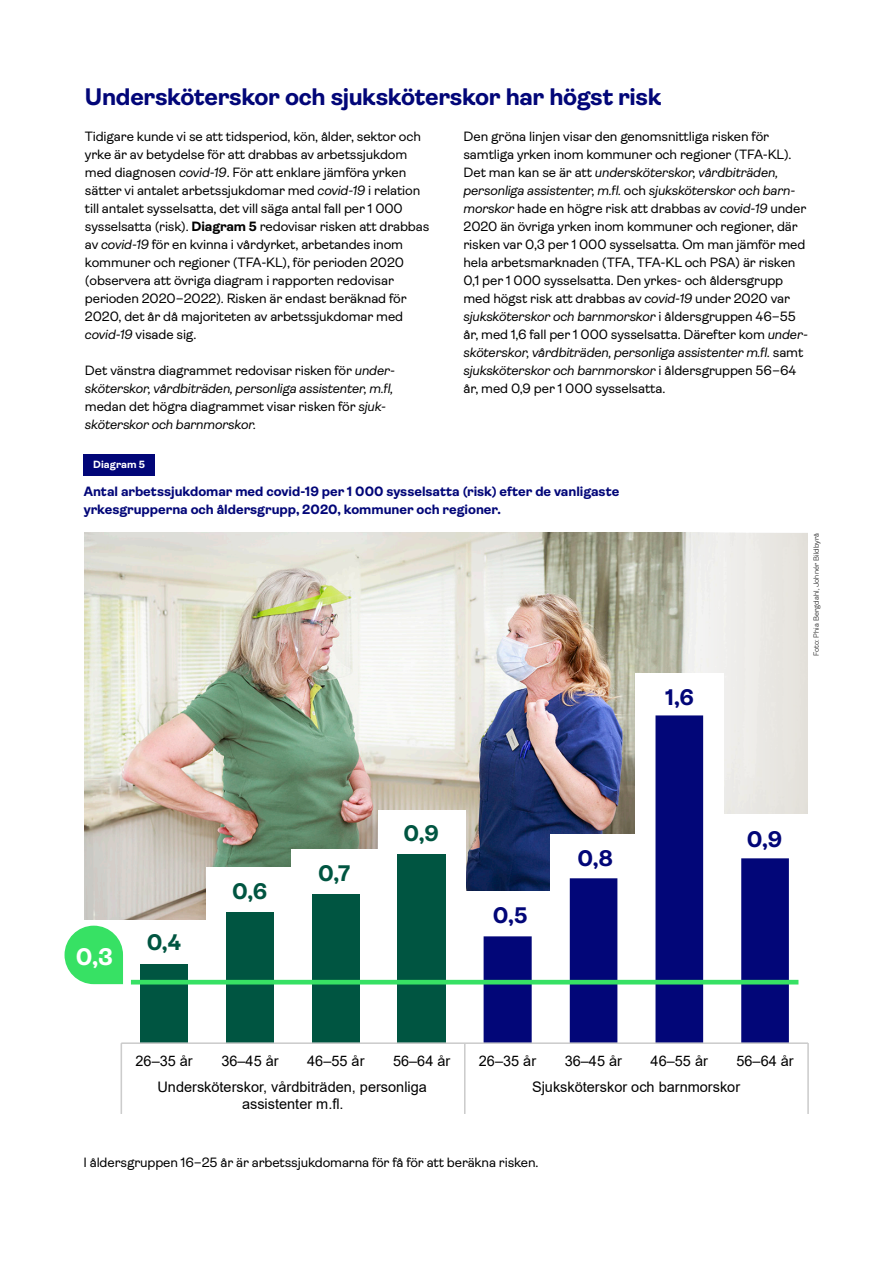
<style>
.page{position:relative;width:893px;height:1263px;background:#fff}
.page>*{position:absolute;margin:0;border:0;box-sizing:border-box;transform-origin:0 0}
.Rubrik_inlaga_16_16{font:700 24px "Ambit";letter-spacing:-.015em;color:#020678}
.Första_tabellrubrik{font:700 24px "Ambit";color:#fff}
.Första_tabellrubrik-2{font:700 22.65px "Ambit";color:#005541}
.Första_tabellrubrik-3{font:700 22.65px "Ambit";color:#020678}
.t1{font:14.55px/16.8px "Arial";color:#000;text-align:center}
.Brödtext_9_12{font:13.5px/18px "Ambit";letter-spacing:-.01em;color:#000}
.Brödtext_9_12-2{font:italic 13.5px/18px "Ambit";letter-spacing:-.01em;color:#000}
.Första_tabellrubrik-4{font:700 13.5px/18px "Ambit";color:#020678}
.Flik_diagram_och_tab{font:700 10.5px "Ambit";letter-spacing:.01em;color:#fff}
.Fotograf{font:300 7.5px "Ambit";letter-spacing:.01em;color:#000}
.s1{font-style:italic}
.s2{font-weight:700}
.s3{font-style:normal}
</style>
<div class="page">
<img style="left:84px;top:533px;width:723px;height:387px">
<div style="left:84px;top:454px;width:71px;height:22px;background:#020678"></div>
<div style="left:206px;top:868px;width:87px;height:187px;background:#fff"></div>
<div style="left:291px;top:849px;width:87px;height:208px;background:#fff"></div>
<div style="left:378px;top:810px;width:87px;height:245px;background:#fff"></div>
<div style="left:464px;top:891px;width:87px;height:167px;background:#fff"></div>
<div style="left:635px;top:674px;width:89px;height:391px;background:#fff"></div>
<div style="left:722px;top:815px;width:111px;height:240px;background:#fff"></div>
<div style="left:141px;top:963px;width:47px;height:80px;background:#005541"></div>
<div style="left:226px;top:912px;width:48px;height:131px;background:#005541"></div>
<div style="left:312px;top:894px;width:48px;height:149px;background:#005541"></div>
<div style="left:398px;top:854px;width:48px;height:189px;background:#005541"></div>
<svg style="left:484px;top:715px;width:305px;height:327px"></svg>
<hr style="left:121px;top:1042px;width:687px;height:2px;background:#ccc">
<svg style="left:121px;top:1044px;width:1px;height:26px"></svg>
<hr style="left:464px;top:1043px;width:2px;height:27px;background:#ccc">
<hr style="left:807px;top:1043px;width:2px;height:27px;background:#ccc">
<hr style="left:121px;top:1070px;width:1px;height:44px;background:#ccc">
<hr style="left:464px;top:1070px;width:2px;height:44px;background:#ccc">
<hr style="left:807px;top:1070px;width:2px;height:44px;background:#ccc">
<hr style="left:133px;top:980px;width:663px;height:4px;background:#37e164">
<svg style="left:65px;top:926px;width:58px;height:58px;background:#55e57b"></svg>
<h4 class="Rubrik_inlaga_16_16" style="left:85px;top:83px;width:578px">Undersköterskor och sjuksköterskor har högst risk</h4>
<p class="Brödtext_9_12" style="left:85px;top:127px;width:346px">Tidigare kunde vi se att tidsperiod, kön, ålder, sektor och yrke är av betydelse för att drabbas av arbetssjukdom med diagnosen <span class="s1">covid-19</span>. För att enklare jämföra yrken sätter vi antalet arbetssjukdomar med <span class="s1">covid-19</span> i relation till antalet sysselsatta, det vill säga antal fall per 1 000 sysselsatta (risk). <span class="s2">Diagram 5</span> redovisar risken att drabbas av <span class="s1">covid-19</span> för en kvinna i vårdyrket, arbetandes inom kommuner och regioner (TFA-KL), för perioden 2020 (observera att övriga diagram i rapporten redovisar perioden 2020–2022). Risken är endast beräknad för 2020, det år då majoriteten av arbetssjukdomar med <span class="s1">covid-19</span> visade sig.</p>
<p class="Brödtext_9_12-2" style="left:85px;top:361px;width:310px"><span class="s3">Det vänstra diagrammet redovisar risken för</span> under&shy;sköterskor, vårdbiträden, personliga assistenter, m.fl, <span class="s3">medan det högra diagrammet visar risken för</span> sjuk&shy;sköterskor och barnmorskor.</p>
<p class="Brödtext_9_12" style="left:463px;top:127px;width:346px">Den gröna linjen visar den genomsnittliga risken för samtliga yrken inom kommuner och regioner (TFA-KL).<br>Det man kan se är att <span class="s1">undersköterskor, vårdbiträden, personliga assistenter, m.fl.</span> och <span class="s1">sjuksköterskor och barn&shy;morskor</span> hade en högre risk att drabbas av <span class="s1">covid-19</span> under 2020 än övriga yrken inom kommuner och regioner, där risken var 0,3 per 1 000 sysselsatta. Om man jämför med hela arbetsmarknaden (TFA, TFA-KL och PSA) är risken 0,1 per 1 000 sysselsatta. Den yrkes- och åldersgrupp med högst risk att drabbas av <span class="s1">covid-19</span> under 2020 var <span class="s1">sjuksköterskor och barnmorskor</span> i åldersgruppen 46–55 år, med 1,6 fall per 1 000 sysselsatta. Därefter kom <span class="s1">under&shy;sköterskor, vårdbiträden, personliga assistenter m.fl.</span> samt <span class="s1">sjuksköterskor och barnmorskor</span> i åldersgruppen 56–64 år, med 0,9 per 1 000 sysselsatta.</p>
<p class="Flik_diagram_och_tab" style="left:93px;top:459px;width:54px">Diagram 5</p>
<h6 class="Första_tabellrubrik-4" style="left:84px;top:482px;width:537px">Antal arbetssjukdomar med covid-19 per 1 000 sysselsatta (risk) efter de vanligaste yrkesgrupperna och åldersgrupp, 2020, kommuner och regioner.</h6>
<h6 class="Första_tabellrubrik-3" style="left:665px;top:685px;width:30px">1,6</h6>
<p class="Fotograf" style="left:812px;top:656px;width:125px;rotate:-90deg">Foto: Phia Bergdahl, Johnér Bildbyrå</p>
<h6 class="Första_tabellrubrik" style="left:76px;top:943px;width:39px">0,3</h6>
<h6 class="Första_tabellrubrik-2" style="left:147px;top:930px;width:36px">0,4</h6>
<h6 class="Första_tabellrubrik-2" style="left:232px;top:879px;width:37px">0,6</h6>
<h6 class="Första_tabellrubrik-2" style="left:318px;top:861px;width:34px">0,7</h6>
<h6 class="Första_tabellrubrik-2" style="left:403px;top:821px;width:37px">0,9</h6>
<h6 class="Första_tabellrubrik-3" style="left:493px;top:903px;width:36px">0,5</h6>
<h6 class="Första_tabellrubrik-3" style="left:577px;top:845px;width:37px">0,8</h6>
<h6 class="Första_tabellrubrik-3" style="left:747px;top:826px;width:37px">0,9</h6>
<p class="t1" style="left:136px;top:1052px;width:59px">26–35 år</p>
<p class="t1" style="left:221px;top:1052px;width:59px">36–45 år</p>
<p class="t1" style="left:307px;top:1052px;width:59px">46–55 år</p>
<p class="t1" style="left:393px;top:1052px;width:59px">56–64 år</p>
<p class="t1" style="left:479px;top:1052px;width:59px">26–35 år</p>
<p class="t1" style="left:565px;top:1052px;width:59px">36–45 år</p>
<p class="t1" style="left:651px;top:1052px;width:59px">46–55 år</p>
<p class="t1" style="left:736px;top:1052px;width:59px">56–64 år</p>
<p class="t1" style="left:157px;top:1079px;width:271px">Undersköterskor, vårdbiträden, personliga assistenter m.fl.</p>
<p class="t1" style="left:532px;top:1079px;width:210px">Sjuksköterskor och barnmorskor</p>
<p class="Brödtext_9_12" style="left:83px;top:1154px;width:457px">I åldersgruppen 16–25 år är arbetssjukdomarna för få för att beräkna risken.</p>
</div>
